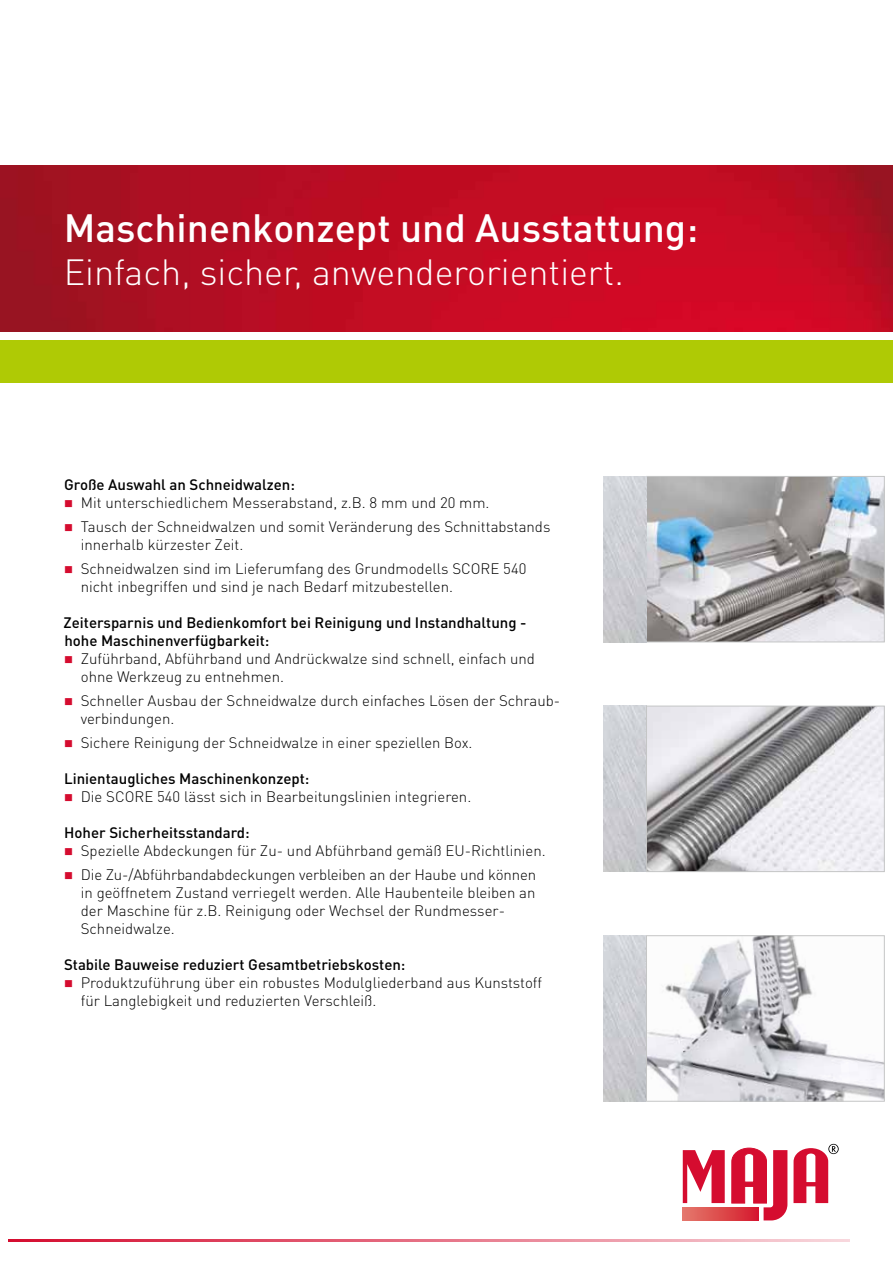
<style>
.page{position:relative;width:893px;height:1263px;background:#fff}
.page>*{position:absolute;margin:0;border:0;box-sizing:border-box;transform-origin:0 0}
.t1{font:500 39px "DIN Pro";color:#fff}
.t2{font:300 36px "DIN Pro";color:#fff}
.t3{font:300 15px/18px "DIN Pro";color:#000}
.t4{font:500 15px/18px "DIN Pro";color:#000}
.s1{color:#d50c2f}
</style>
<div class="page">
<hr style="left:9px;top:1239px;width:841px;height:3px;background:#d50c2f">
<img style="left:0;top:166px;width:893px;height:166px">
<div style="left:0;top:340px;width:893px;height:43px;background:#afca05"></div>
<svg style="left:683px;top:1150px;width:42px;height:53px"></svg>
<svg style="left:731px;top:1147px;width:56px;height:73px"></svg>
<svg style="left:793px;top:1144px;width:46px;height:59px"></svg>
<svg style="left:683px;top:1207px;width:76px;height:13px"></svg>
<img style="left:604px;top:476px;width:278px;height:166px">
<div style="left:646px;top:476px;width:238px;height:166px;border:1px solid #c5c6c6"></div>
<img style="left:604px;top:706px;width:278px;height:166px">
<div style="left:646px;top:706px;width:238px;height:166px;border:1px solid #c5c6c6"></div>
<img style="left:604px;top:935px;width:278px;height:166px">
<div style="left:646px;top:935px;width:238px;height:166px;border:1px solid #c5c6c6"></div>
<h1 class="t1" style="left:64px;top:201px;width:636px">Maschinenkonzept und Ausstattung:</h1>
<h2 class="t2" style="left:64px;top:248px;width:562px">Einfach, sicher, anwenderorientiert.</h2>
<p class="t4" style="left:64px;top:475px;width:232px">Große Auswahl an Schneidwalzen:</p>
<p class="t3" style="left:64px;top:493px;width:427px"><span class="s1">■</span> Mit unterschiedlichem Messerabstand, z.B. 8 mm und 20 mm.</p>
<p class="t3" style="left:81px;top:517px;width:471px;text-indent:-17px"><span class="s1">■</span> Tausch der Schneidwalzen und somit Veränderung des Schnittabstands innerhalb kürzester Zeit.</p>
<p class="t3" style="left:81px;top:559px;width:447px;text-indent:-17px"><span class="s1">■</span> Schneidwalzen sind im Lieferumfang des Grundmodells SCORE 540 nicht inbegriffen und sind je nach Bedarf mitzubestellen.</p>
<p class="t4" style="left:64px;top:613px;width:464px">Zeitersparnis und Bedienkomfort bei Reinigung und Instandhaltung - hohe Maschinenverfügbarkeit:</p>
<p class="t3" style="left:81px;top:649px;width:456px;text-indent:-17px"><span class="s1">■</span> Zuführband, Abführband und Andrückwalze sind schnell, einfach und ohne Werkzeug zu entnehmen.</p>
<p class="t3" style="left:81px;top:691px;width:481px;text-indent:-17px"><span class="s1">■</span> Schneller Ausbau der Schneidwalze durch einfaches Lösen der Schraub&shy;verbindungen.</p>
<p class="t3" style="left:64px;top:733px;width:410px"><span class="s1">■</span> Sichere Reinigung der Schneidwalze in einer speziellen Box.</p>
<p class="t4" style="left:64px;top:769px;width:247px">Linientaugliches Maschinenkonzept:</p>
<p class="t3" style="left:64px;top:787px;width:409px"><span class="s1">■</span> Die SCORE 540 lässt sich in Bearbeitungslinien integrieren.</p>
<p class="t4" style="left:64px;top:823px;width:187px">Hoher Sicherheitsstandard:</p>
<p class="t3" style="left:64px;top:841px;width:483px"><span class="s1">■</span> Spezielle Abdeckungen für Zu- und Abführband gemäß EU-Richtlinien.</p>
<p class="t3" style="left:81px;top:865px;width:457px;text-indent:-17px"><span class="s1">■</span> Die Zu-/Abführbandabdeckungen verbleiben an der Haube und können in geöffnetem Zustand verriegelt werden. Alle Haubenteile bleiben an der Maschine für z.B. Reinigung oder Wechsel der Rundmesser-Schneidwalze.</p>
<p class="t4" style="left:64px;top:955px;width:343px">Stabile Bauweise reduziert Gesamtbetriebskosten:</p>
<p class="t3" style="left:81px;top:973px;width:463px;text-indent:-17px"><span class="s1">■</span> Produktzuführung über ein robustes Modulgliederband aus Kunststoff für Langlebigkeit und reduzierten Verschleiß.</p>
</div>
